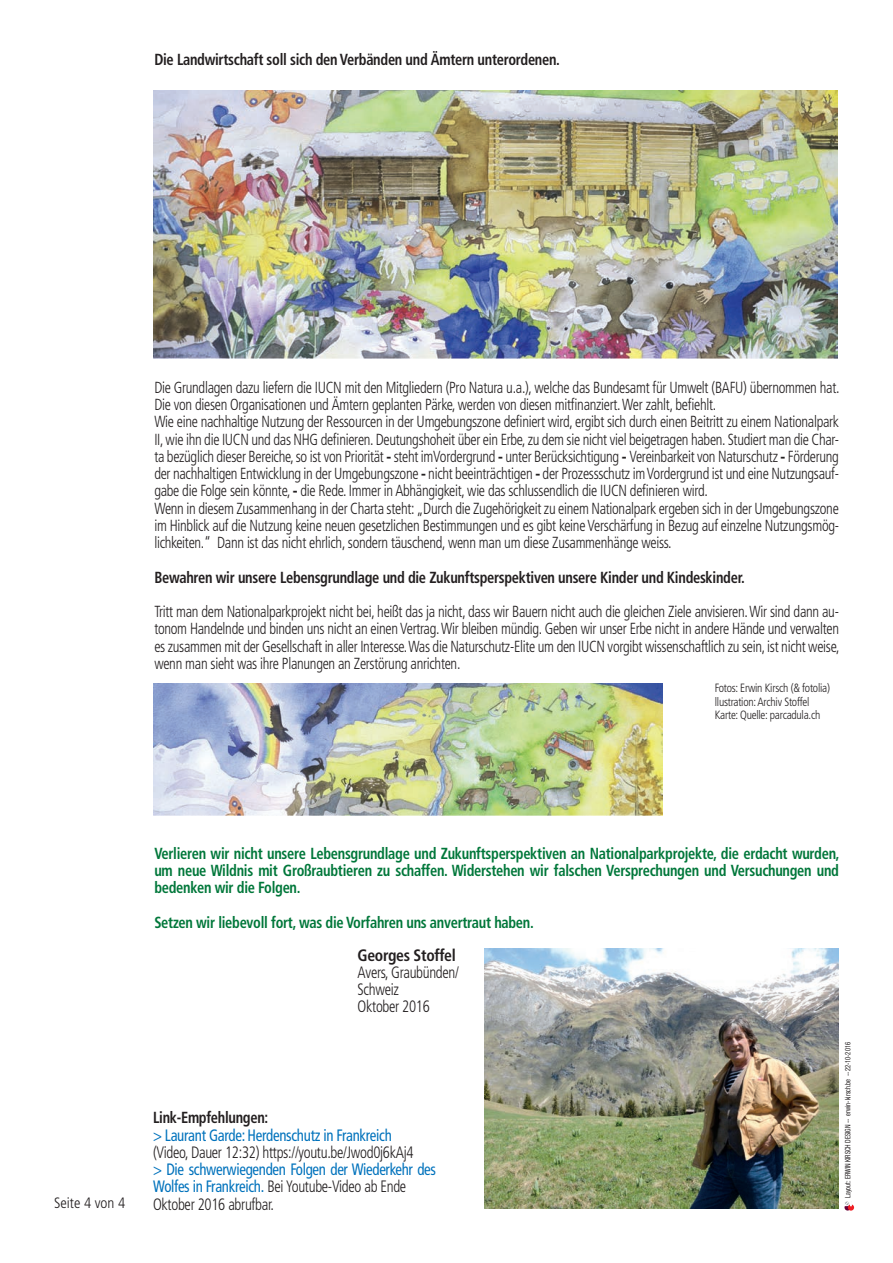
<style>
.page{position:relative;width:893px;height:1263px;background:#fff}
.page>*{position:absolute;margin:0;border:0;box-sizing:border-box;transform-origin:0 0}
.t1{font:condensed 16.5px/17.2px "Frutiger LT";letter-spacing:-.02em;color:#0072bc;scale:.9 1}
.t2{font:300 condensed 16.5px/17.2px "Frutiger LT";letter-spacing:-.02em;color:#231f20;scale:.9 1}
.t3{font:700 condensed 16.5px "Frutiger LT";letter-spacing:-.02em;color:#231f20;scale:.95 1}
.t4{font:300 condensed 16.05px/17.2px "Frutiger LT";letter-spacing:-.02em;color:#231f20;scale:.9 1}
.t5{font:700 condensed 16.05px/17.2px "Frutiger LT";letter-spacing:-.02em;color:#00773a;text-align:justify;scale:.9 1}
.t6{font:700 condensed 16.05px "Frutiger LT";letter-spacing:-.02em;color:#231f20;scale:.9 1}
.t7{font:300 condensed 15px "Frutiger LT";color:#231f20}
.t8{font:300 condensed 12px/13.5px "Frutiger LT";letter-spacing:-.02em;color:#231f20;scale:.95 1}
.t9{font:condensed 7.5px "Helvetica Neue LT";color:#231f20;scale:.85 1}
.s1{font-weight:700;font-stretch:normal}
.s2{font-weight:300;color:#231f20}
</style>
<div class="page">
<img style="left:153px;top:90px;width:684px;height:269px">
<img style="left:484px;top:948px;width:354px;height:261px">
<svg style="left:844px;top:1201px;width:10px;height:9px"></svg>
<img style="left:153px;top:683px;width:509px;height:132px">
<p class="t6" style="left:154px;top:50px;width:452px">Die Landwirtschaft soll sich den Verbänden und Ämtern unterordenen.</p>
<p class="t4" style="left:154px;top:379px;width:763px">Die Grundlagen dazu liefern die IUCN mit den Mitgliedern (Pro Natura u.a.), welche das Bundesamt für Umwelt (BAFU) übernommen hat.<br>Die von diesen Organisationen und Ämtern geplanten Pärke, werden von diesen mitfinanziert. Wer zahlt, befiehlt.<br>Wie eine nachhaltige Nutzung der Ressourcen in der Umgebungszone definiert wird, ergibt sich durch einen Beitritt zu einem Nationalpark II, wie ihn die IUCN und das NHG definieren. Deutungshoheit über ein Erbe, zu dem sie nicht viel beigetragen haben. Studiert man die Char&shy;ta bezüglich dieser Bereiche, so ist von Priorität <span class="s1">-</span> steht imVordergrund <span class="s1">-</span> unter Berücksichtigung <span class="s1">-</span> Vereinbarkeit von Naturschutz <span class="s1">-</span> Förderung der nachhaltigen Entwicklung in der Umgebungszone <span class="s1">-</span> nicht beeinträchtigen <span class="s1">-</span> der Prozessschutz im Vordergrund ist und eine Nutzungsauf&shy;gabe die Folge sein könnte, <span class="s1">-</span> die Rede. Immer in Abhängigkeit, wie das schlussendlich die IUCN definieren wird.<br>Wenn in diesem Zusammenhang in der Charta steht: „Durch die Zugehörigkeit zu einem Nationalpark ergeben sich in der Umgebungszone im Hinblick auf die Nutzung keine neuen gesetzlichen Bestimmungen und es gibt keine Verschärfung in Bezug auf einzelne Nutzungsmög&shy;lichkeiten.“ Dann ist das nicht ehrlich, sondern täuschend, wenn man um diese Zusammenhänge weiss.</p>
<p class="t6" style="left:154px;top:567px;width:657px">Bewahren wir unsere Lebensgrundlage und die Zukunftsperspektiven unsere Kinder und Kindeskinder.</p>
<p class="t4" style="left:154px;top:603px;width:763px;text-align:justify">Tritt man dem Nationalparkprojekt nicht bei, heißt das ja nicht, dass wir Bauern nicht auch die gleichen Ziele anvisieren. Wir sind dann au&shy;tonom Handelnde und binden uns nicht an einen Vertrag. Wir bleiben mündig. Geben wir unser Erbe nicht in andere Hände und verwalten es zusammen mit der Gesellschaft in aller Interesse. Was die Naturschutz-Elite um den IUCN vorgibt wissenschaftlich zu sein, ist nicht weise, wenn man sieht was ihre Planungen an Zerstörung anrichten.</p>
<p class="t8" style="left:715px;top:682px;width:123px">Fotos: Erwin Kirsch (&amp; fotolia) llustration: Archiv Stoffel<br>Karte: Quelle: parcadula.ch</p>
<p class="t7" style="left:54px;top:1194px;width:73px">Seite 4 von 4</p>
<p class="t5" style="left:154px;top:844px;width:763px">Verlieren wir nicht unsere Lebensgrundlage und Zukunftsperspektiven an Nationalparkprojekte, die erdacht wurden, um neue Wildnis mit Großraubtieren zu schaffen. Widerstehen wir falschen Versprechungen und Versuchungen und bedenken wir die Folgen.</p>
<p class="t5" style="left:154px;top:913px;width:423px">Setzen wir liebevoll fort, was die Vorfahren uns anvertraut haben.</p>
<p class="t3" style="left:358px;top:945px;width:105px">Georges Stoffel</p>
<p class="t2" style="left:358px;top:964px;width:114px">Avers, Graubünden/<br>Schweiz<br>Oktober 2016</p>
<p class="t6" style="left:153px;top:1108px;width:130px">Link-Empfehlungen:</p>
<p class="t1" style="left:153px;top:1126px;width:267px">&gt; Laurant Garde: Herdenschutz in Frankreich</p>
<p class="t2" style="left:153px;top:1144px;width:291px">(Video, Dauer 12:32) https://youtu.be/Jwod0j6kAj4</p>
<p class="t1" style="left:153px;top:1161px;width:316px">&gt; Die schwerwiegenden Folgen der Wiederkehr des<br>Wolfes in Frankreich. <span class="s2">Bei Youtube-Video ab Ende<br>Oktober 2016 abrufbar.</span></p>
<p class="t9" style="left:843px;top:1198px;width:185px;rotate:-90deg">Layout: ERWIN KIRSCH DESIGN -- erwin-kirsch.be --22-10-2016</p>
</div>
